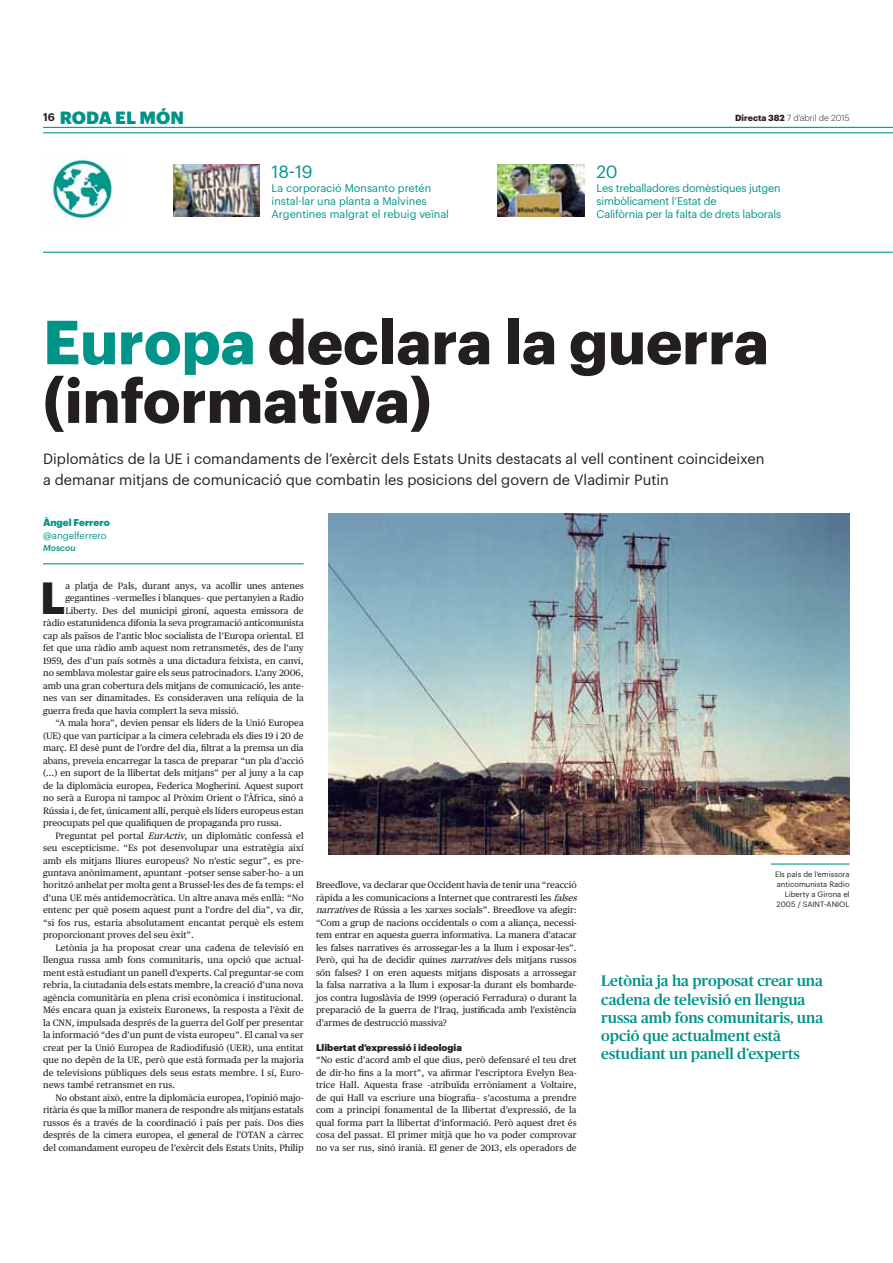
<style>
.page{position:relative;width:893px;height:1263px;background:#fff}
.page>*{position:absolute;margin:0;border:0;box-sizing:border-box;transform-origin:0 0}
.t1{font:700 60.75px/58.7px "Graphik";color:#231f20}
.t2{font:700 44.1px "Graphik";color:#231f20}
.t3{font:900 17.4px "Graphik";letter-spacing:.005em;color:#009388}
.t4{font:17.4px "Graphik";color:#009388}
.t5{font:500 15.15px/18.3px "Publico";color:#009388}
.t6{font:14.55px/20.7px "Graphik";color:#231f20}
.t7{font:10.8px/13px "Graphik";letter-spacing:-.015em;color:#009388}
.t8{font:900 9.75px "Graphik";color:#009388}
.t9{font:9.6px "Graphik";color:#009388}
.t10{font:900 9.45px "Graphik";color:#231f20}
.t11{font:9.3px/12.5px "Publico Text";color:#231f20}
.t12{font:300 8.7px "Graphik";color:#231f20}
.t13{font:italic 500 8.7px "Graphik";color:#009388}
.t14{font:7.65px/9.8px "Graphik";color:#231f20;text-align:right}
.s1{font-weight:700}
.s2{color:#009388}
.s3{font-style:italic}
</style>
<div class="page">
<hr style="left:43px;top:127px;width:850px;height:1px;background:#009388">
<hr style="left:43px;top:132px;width:850px;height:1px;background:#009388">
<img style="left:52px;top:157px;width:60px;height:62px">
<img style="left:173px;top:164px;width:86px;height:53px">
<img style="left:498px;top:164px;width:86px;height:53px">
<hr style="left:43px;top:563px;width:261px;height:1px;background:#009388">
<hr style="left:43px;top:252px;width:850px;height:1px;background:#009388">
<hr style="left:771px;top:864px;width:78px;height:1px;background:#009388">
<img style="left:328px;top:514px;width:521px;height:340px">
<h3 class="t3" style="left:43px;top:111px;width:143px"><sup>16</sup> RODA EL MÓN</h3>
<p class="t12" style="left:735px;top:114px;width:116px"><span class="s1">Directa 382</span> 7 d’abril de 2015</p>
<h3 class="t4" style="left:272px;top:165px;width:42px">18-19</h3>
<p class="t7" style="left:272px;top:182px;width:179px">La corporació Monsanto pretén instal·lar una planta a Malvines<br>Argentines malgrat el rebuig veïnal</p>
<h3 class="t4" style="left:596px;top:165px;width:23px">20</h3>
<p class="t7" style="left:596px;top:182px;width:186px">Les treballadores domèstiques jutgen simbòlicament l’Estat de<br>Califòrnia per la falta de drets laborals</p>
<h1 class="t1" style="left:43px;top:317px;width:727px"><span class="s2">Europa</span> declara la guerra (informativa)</h1>
<h3 class="t6" style="left:43px;top:449px;width:723px">Diplomàtics de la UE i comandaments de l’exèrcit dels Estats Units destacats al vell continent coincideixen a demanar mitjans de comunicació que combatin les posicions del govern de Vladimir Putin</h3>
<p class="t8" style="left:43px;top:519px;width:68px">Àngel Ferrero</p>
<p class="t9" style="left:43px;top:531px;width:65px">@angelferrero</p>
<p class="t13" style="left:43px;top:545px;width:34px">Moscou</p>
<h2 class="t2" style="left:40px;top:580px;width:27px">L</h2>
<p class="t11" style="left:65px;top:580px;width:240px">a platja de Pals, durant anys, va acollir unes antenes</p>
<p class="t11" style="left:65px;top:593px;width:240px">gegantines –vermelles i blanques– que pertanyien a Radio</p>
<p class="t11" style="left:65px;top:605px;width:240px">Liberty. Des del municipi gironí, aquesta emissora de</p>
<p class="t11" style="left:43px;top:618px;width:262px">ràdio estatunidenca difonia la seva programació anticomunista</p>
<p class="t11" style="left:43px;top:630px;width:262px">cap als països de l’antic bloc socialista de l’Europa oriental. El</p>
<p class="t11" style="left:43px;top:643px;width:262px">fet que una ràdio amb aquest nom retransmetés, des de l’any</p>
<p class="t11" style="left:43px;top:655px;width:262px">1959, des d’un país sotmès a una dictadura feixista, en canvi,</p>
<p class="t11" style="left:43px;top:667px;width:262px">no semblava molestar gaire els seus patrocinadors. L’any 2006,</p>
<p class="t11" style="left:43px;top:680px;width:262px">amb una gran cobertura dels mitjans de comunicació, les ante-</p>
<p class="t11" style="left:43px;top:692px;width:262px">nes van ser dinamitades. Es consideraven una relíquia de la</p>
<p class="t11" style="left:43px;top:705px;width:197px">guerra freda que havia complert la seva missió.</p>
<p class="t11" style="left:55px;top:717px;width:250px">“A mala hora”, devien pensar els líders de la Unió Europea</p>
<p class="t11" style="left:43px;top:730px;width:262px">(UE) que van participar a la cimera celebrada els dies 19 i 20 de</p>
<p class="t11" style="left:43px;top:742px;width:262px">març. El desè punt de l’ordre del dia, filtrat a la premsa un dia</p>
<p class="t11" style="left:43px;top:755px;width:262px">abans, preveia encarregar la tasca de preparar “un pla d’acció</p>
<p class="t11" style="left:43px;top:767px;width:262px">(...) en suport de la llibertat dels mitjans” per al juny a la cap</p>
<p class="t11" style="left:43px;top:780px;width:262px">de la diplomàcia europea, Federica Mogherini. Aquest suport</p>
<p class="t11" style="left:43px;top:792px;width:262px">no serà a Europa ni tampoc al Pròxim Orient o l’Àfrica, sinó a</p>
<p class="t11" style="left:43px;top:805px;width:262px">Rússia i, de fet, únicament allí, perquè els líders europeus estan</p>
<p class="t11" style="left:43px;top:817px;width:240px">preocupats pel que qualifiquen de propaganda pro russa.</p>
<p class="t11" style="left:55px;top:830px;width:250px">Preguntat pel portal <span class="s3">EurActiv</span>, un diplomàtic confessà el</p>
<p class="t11" style="left:43px;top:842px;width:262px">seu escepticisme. “Es pot desenvolupar una estratègia així</p>
<p class="t11" style="left:43px;top:855px;width:262px">amb els mitjans lliures europeus? No n’estic segur”, es pre-</p>
<p class="t11" style="left:43px;top:867px;width:262px">guntava anònimament, apuntant –potser sense saber-ho– a un</p>
<p class="t11" style="left:43px;top:880px;width:262px">horitzó anhelat per molta gent a Brussel·les des de fa temps: el</p>
<p class="t11" style="left:43px;top:892px;width:262px">d’una UE més antidemocràtica. Un altre anava més enllà: “No</p>
<p class="t11" style="left:43px;top:905px;width:262px">entenc per què posem aquest punt a l’ordre del dia”, va dir,</p>
<p class="t11" style="left:43px;top:917px;width:262px">“si fos rus, estaria absolutament encantat perquè els estem</p>
<p class="t11" style="left:43px;top:930px;width:152px">proporcionant proves del seu èxit”.</p>
<p class="t11" style="left:55px;top:942px;width:250px">Letònia ja ha proposat crear una cadena de televisió en</p>
<p class="t11" style="left:43px;top:955px;width:262px">llengua russa amb fons comunitaris, una opció que actual-</p>
<p class="t11" style="left:43px;top:967px;width:262px">ment està estudiant un panell d’experts. Cal preguntar-se com</p>
<p class="t11" style="left:43px;top:980px;width:262px">rebria, la ciutadania dels estats membre, la creació d’una nova</p>
<p class="t11" style="left:43px;top:992px;width:262px">agència comunitària en plena crisi econòmica i institucional.</p>
<p class="t11" style="left:43px;top:1005px;width:262px">Més encara quan ja existeix Euronews, la resposta a l’èxit de</p>
<p class="t11" style="left:43px;top:1017px;width:262px">la CNN, impulsada després de la guerra del Golf per presentar</p>
<p class="t11" style="left:43px;top:1030px;width:262px">la informació “des d’un punt de vista europeu”. El canal va ser</p>
<p class="t11" style="left:43px;top:1042px;width:262px">creat per la Unió Europea de Radiodifusió (UER), una entitat</p>
<p class="t11" style="left:43px;top:1055px;width:262px">que no depèn de la UE, però que està formada per la majoria</p>
<p class="t11" style="left:43px;top:1067px;width:262px">de televisions públiques dels seus estats membre. I sí, Euro-</p>
<p class="t11" style="left:43px;top:1080px;width:134px">news també retransmet en rus.</p>
<p class="t11" style="left:55px;top:1092px;width:250px">No obstant això, entre la diplomàcia europea, l’opinió majo-</p>
<p class="t11" style="left:43px;top:1104px;width:262px">ritària és que la millor manera de respondre als mitjans estatals</p>
<p class="t11" style="left:43px;top:1117px;width:262px">russos és a través de la coordinació i país per país. Dos dies</p>
<p class="t11" style="left:43px;top:1129px;width:262px">després de la cimera europea, el general de l’OTAN a càrrec</p>
<p class="t11" style="left:43px;top:1142px;width:262px">del comandament europeu de l’exèrcit dels Estats Units, Philip</p>
<p class="t11" style="left:316px;top:880px;width:265px">Breedlove, va declarar que Occident havia de tenir una “reacció ràpida a les comunicacions a Internet que contraresti les <span class="s3">falses narratives</span>de Rússia a les xarxes socials”. Breedlove va afegir: “Com a grup de nacions occidentals o com a aliança, necessi&shy;tem entrar en aquesta guerra informativa. La manera d’atacar les falses narratives és arrossegar-les a la llum i exposar-les”.<br>Però, qui ha de decidir quines <span class="s3">narratives</span> dels mitjans russos són falses? I on eren aquests mitjans disposats a arrossegar la falsa narrativa a la llum i exposar-la durant els bombarde&shy;jos contra Iugoslàvia de 1999 (operació Ferradura) o durant la preparació de la guerra de l’Iraq, justificada amb l’existència d’armes de destrucció massiva?</p>
<p class="t10" style="left:316px;top:1043px;width:147px">Llibertat d’expressió i ideologia</p>
<p class="t11" style="left:316px;top:1055px;width:262px;text-align:justify">“No estic d’acord amb el que dius, però defensaré el teu dret de dir-ho fins a la mort”, va afirmar l’escriptora Evelyn Bea&shy;trice Hall. Aquesta frase –atribuïda erròniament a Voltaire, de qui Hall va escriure una biografia– s’acostuma a prendre com a principi fonamental de la llibertat d’expressió, de la qual forma part la llibertat d’informació. Però aquest dret és cosa del passat. El primer mitjà que ho va poder comprovar no va ser rus, sinó iranià. El gener de 2013, els operadors de</p>
<p class="t14" style="left:775px;top:870px;width:76px">Els pals de l’emissora anticomunista Radio<br>Liberty a Girona el<br>2005 / SAINT-ANIOL</p>
<h3 class="t5" style="left:601px;top:973px;width:223px">Letònia ja ha proposat crear una cadena de televisió en llengua russa amb fons comunitaris, una opció que actualment està estudiant un panell d’experts</h3>
</div>
